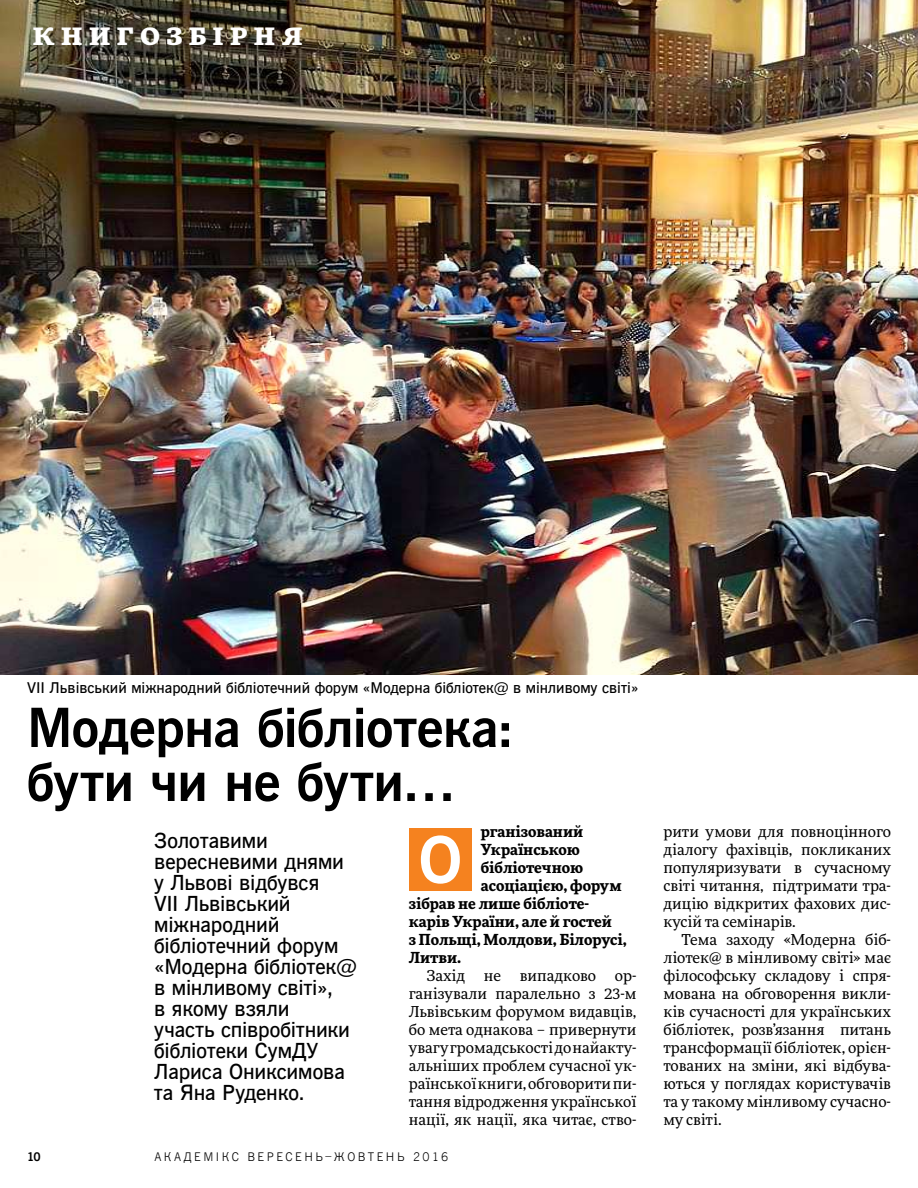
<style>
.page{position:relative;width:918px;height:1188px;background:#fff}
.page>*{position:absolute;margin:0;border:0;box-sizing:border-box;transform-origin:0 0}
.t1{font:700 64.5px "News Gothic BT Web";color:#fff}
.t2{font:700 54px/54px "News Gothic BT Web";letter-spacing:-.01em;color:#000}
.t3{font:700 expanded 30px "More Pro";letter-spacing:.19em;color:#fff}
.t4{font:600 21px/21px "News Gothic BT Web";letter-spacing:-.005em;color:#000}
.t5{font:15px/18px "More Pro";color:#000;text-align:justify}
.t6{font:700 15px "More Pro";color:#000}
.t7{font:600 15px "News Gothic BT Web";color:#000}
.t8{font:300 12px "News Gothic BT Web";letter-spacing:.21em;color:#000}
.t9{font:700 12px "News Gothic BT Web";color:#000}
</style>
<div class="page">
<img style="left:1px;top:0;width:917px;height:675px">
<div style="left:409px;top:828px;width:63px;height:63px;background:#f5821f"></div>
<h3 class="t3" style="left:32px;top:11px;width:272px">книгозбірня</h3>
<p class="t7" style="left:27px;top:679px;width:613px">VІІ Львівський міжнародний бібліотечний форум «Модерна бібліотек@ в мінливому світі»</p>
<h2 class="t2" style="left:27px;top:704px;width:489px">Модерна бібліотека: бути чи не бути…</h2>
<h3 class="t4" style="left:154px;top:831px;width:204px">Золотавими вересневими днями у Львові відбувся<br>VІІ Львівський міжнародний бібліотечний форум «Модерна бібліотек@ в мінливому світі»,<br>в якому взяли<br>участь співробітники бібліотеки СумДУ<br>Лариса Ониксимова та Яна Руденко.</h3>
<p class="t6" style="left:481px;top:820px;width:104px">рганізований</p>
<p class="t6" style="left:481px;top:838px;width:101px">Українською</p>
<p class="t6" style="left:481px;top:856px;width:104px">бібліотечною</p>
<p class="t6" style="left:481px;top:874px;width:142px">асоціацією, форум</p>
<p class="t6" style="left:409px;top:892px;width:182px">зібрав не лише бібліоте-</p>
<p class="t6" style="left:409px;top:910px;width:205px">карів України, але й гостей</p>
<p class="t6" style="left:409px;top:928px;width:220px">з Польщі, Молдови, Білорусі,</p>
<p class="t6" style="left:409px;top:946px;width:54px">Литви.</p>
<p class="t5" style="left:409px;top:966px;width:229px;text-indent:18px">Захід не випадково ор&shy;ганізували паралельно з 23-м Львівським форумом видавців, бо мета однакова – привернути увагу громадськості до найакту&shy;альніших проблем сучасної ук&shy;раїнської книги, обговорити пи&shy;тання відродження української нації, як нації, яка читає, ство-</p>
<h1 class="t1" style="left:418px;top:821px;width:40px">О</h1>
<p class="t9" style="left:27px;top:1149px;width:15px">10</p>
<p class="t8" style="left:154px;top:1149px;width:295px">АКАДЕМІКС ве рес ЕНЬ–жовтЕНЬ 2016</p>
<p class="t5" style="left:663px;top:822px;width:229px">рити умови для повноцінного діалогу фахівців, покликаних популяризувати в сучасному світі читання, підтримати тра&shy;дицію відкритих фахових дис&shy;кусій та семінарів.</p>
<p class="t5" style="left:663px;top:930px;width:229px;text-indent:18px">Тема заходу «Модерна біб&shy;ліотек@ в мінливому світі» має філософську складову і спря&shy;мована на обговорення викли&shy;ків сучасності для українських бібліотек, розв’язання питань трансформації бібліотек, орієн&shy;тованих на зміни, які відбува&shy;ються у поглядах користувачів та у такому мінливому сучасно&shy;му світі.</p>
</div>
